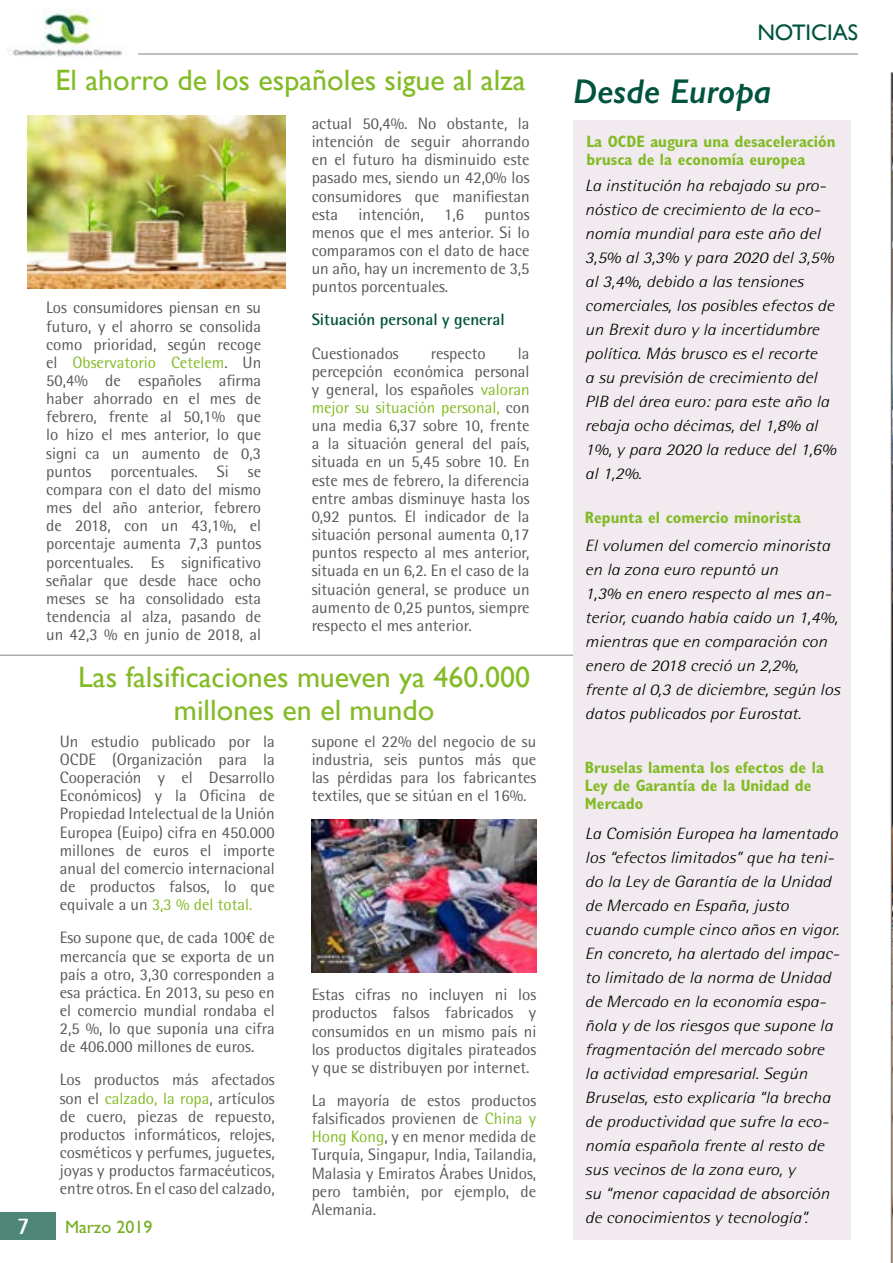
<style>
.page{position:relative;width:893px;height:1263px;background:#fff}
.page>*{position:absolute;margin:0;border:0;box-sizing:border-box;transform-origin:0 0}
.t1{font:italic 600 34.5px "Gill Sans";color:#00533d}
.t2{font:29.4px/33px "Gill Sans";color:#83bb26;text-align:center}
.t3{font:700 24px "Rotis Semi Sans Std";color:#fff}
.t4{font:22.5px "Gill Sans";color:#00533d}
.t5{font:18px "Gill Sans Std";color:#74ae21}
.t6{font:16.5px/18.1px "Rotis Semi Sans Std";color:#595959;text-align:justify}
.t7{font:700 condensed 16.5px/18.1px "Gill Sans Std";color:#83bb26}
.t8{font:700 16.5px "Rotis Semi Sans Std";color:#00533d}
.t9{font:italic 300 16.35px/24px "Rotis Semi Sans Std";color:#000;scale:1.14 1}
.s1{color:#83bb26}
</style>
<div class="page">
<div style="left:573px;top:121px;width:278px;height:1119px;background:#f1eaef"></div>
<img style="left:7px;top:9px;width:116px;height:48px">
<hr style="left:138px;top:53px;width:720px;height:2px;background:#aaa">
<div style="left:0;top:1212px;width:55px;height:27px;background:#4d8677"></div>
<svg style="left:891px;top:72px;width:2px;height:1191px;background:#726d6a"></svg>
<img style="left:27px;top:116px;width:258px;height:173px">
<hr style="left:0;top:654px;width:573px;height:2px;background:#aaa">
<img style="left:312px;top:819px;width:225px;height:153px">
<h2 class="t2" style="left:56px;top:64px;width:472px">El ahorro de los españoles sigue al alza</h2>
<p class="t6" style="left:46px;top:299px;width:216px">Los consumidores piensan en su futuro, y el ahorro se consolida como prioridad, según recoge el <span class="s1">Observatorio Cetelem</span>. Un 50,4% de españoles afirma haber ahorrado en el mes de febrero, frente al 50,1% que lo hizo el mes anterior, lo que signi ca un aumento de 0,3 puntos porcentuales. Si se compara con el dato del mismo mes del año anterior, febrero de 2018, con un 43,1%, el porcentaje aumenta 7,3 puntos porcentuales. Es significativo señalar que desde hace ocho meses se ha consolidado esta tendencia al alza, pasando de un 42,3 % en junio de 2018, al</p>
<p class="t6" style="left:312px;top:114px;width:219px">actual 50,4%. No obstante, la intención de seguir ahorrando en el futuro ha disminuido este pasado mes, siendo un 42,0% los consumidores que manifiestan esta intención, 1,6 puntos menos que el mes anterior. Si lo comparamos con el dato de hace un año, hay un incremento de 3,5 puntos porcentuales.</p>
<p class="t8" style="left:312px;top:310px;width:194px">Situación personal y general</p>
<p class="t6" style="left:312px;top:344px;width:89px">Cuestionados</p>
<p class="t6" style="left:431px;top:344px;width:57px">respecto</p>
<p class="t6" style="left:312px;top:344px;width:219px;text-indent:206px">la percepción económica personal y general, los españoles <span class="s1">valoran mejor su situación personal,</span> con una media 6,37 sobre 10, frente a la situación general del país, situada en un 5,45 sobre 10. En este mes de febrero, la diferencia entre ambas disminuye hasta los 0,92 puntos. El indicador de la situación personal aumenta 0,17 puntos respecto al mes anterior, situada en un 6,2. En el caso de la situación general, se produce un aumento de 0,25 puntos, siempre respecto el mes anterior.</p>
<h2 class="t2" style="left:78px;top:660px;width:453px">Las falsificaciones mueven ya 460.000 millones en el mundo</h2>
<p class="t6" style="left:60px;top:732px;width:216px">Un estudio publicado por la OCDE (Organización para la Cooperación y el Desarrollo Económicos) y la Oficina de Propiedad Intelectual de la Unión Europea (Euipo) cifra en 450.000 millones de euros el importe anual del comercio internacional de productos falsos, lo que equivale a un <span class="s1">3,3 % del total.</span></p>
<p class="t6" style="left:60px;top:928px;width:216px">Eso supone que, de cada 100€ de mercancía que se exporta de un país a otro, 3,30 corresponden a esa práctica. En 2013, su peso en el comercio mundial rondaba el 2,5 %, lo que suponía una cifra de 406.000 millones de euros.</p>
<p class="t6" style="left:60px;top:1070px;width:216px">Los productos más afectados son el <span class="s1">calzado, la ropa</span>, artículos de cuero, piezas de repuesto, productos informáticos, relojes, cosméticos y perfumes, juguetes, joyas y productos farmacéuticos, entre otros. En el caso del calzado,</p>
<p class="t6" style="left:312px;top:732px;width:226px">supone el 22% del negocio de su industria, seis puntos más que las pérdidas para los fabricantes textiles, que se sitúan en el 16%.</p>
<p class="t6" style="left:312px;top:985px;width:226px">Estas cifras no incluyen ni los productos falsos fabricados y consumidos en un mismo país ni los productos digitales pirateados y que se distribuyen por internet.</p>
<p class="t6" style="left:312px;top:1091px;width:226px">La mayoría de estos productos falsificados provienen de <span class="s1">China y Hong Kong</span>, y en menor medida de Turquía, Singapur, India, Tailandia, Malasia y Emiratos Árabes Unidos, pero también, por ejemplo, de Alemania.</p>
<h3 class="t3" style="left:17px;top:1211px;width:14px">7</h3>
<p class="t5" style="left:65px;top:1217px;width:89px">Marzo 2019</p>
<h3 class="t4" style="left:757px;top:19px;width:102px">NOTICIAS</h3>
<h1 class="t1" style="left:573px;top:71px;width:200px">Desde Europa</h1>
<p class="t7" style="left:586px;top:132px;width:251px">La OCDE augura una desaceleración brusca de la economía europea</p>
<p class="t9" style="left:585px;top:173px;width:222px">La institución ha rebajado su pro&shy;nóstico de crecimiento de la eco&shy;nomía mundial para este año del<br>3,5% al 3,3% y para 2020 del 3,5% al 3,4%, debido a las tensiones comerciales, los posibles efectos de un Brexit duro y la incertidumbre política. Más brusco es el recorte<br>a su previsión de crecimiento del<br>PIB del área euro: para este año la rebaja ocho décimas, del 1,8% al<br>1%, y para 2020 la reduce del 1,6% al 1,2%.</p>
<p class="t7" style="left:585px;top:508px;width:218px">Repunta el comercio minorista</p>
<p class="t9" style="left:585px;top:533px;width:225px">El volumen del comercio minorista en la zona euro repuntó un<br>1,3% en enero respecto al mes an&shy;terior, cuando había caído un 1,4%, mientras que en comparación con enero de 2018 creció un 2,2%, frente al 0,3 de diciembre, según los datos publicados por Eurostat.</p>
<p class="t7" style="left:585px;top:758px;width:241px">Bruselas lamenta los efectos de la<br>Ley de Garantía de la Unidad de<br>Mercado</p>
<p class="t9" style="left:585px;top:821px;width:225px">La Comisión Europea ha lamentado los “efectos limitados” que ha teni&shy;do la Ley de Garantía de la Unidad de Mercado en España, justo cuando cumple cinco años en vigor.<br>En concreto, ha alertado del impac&shy;to limitado de la norma de Unidad de Mercado en la economía espa&shy;ñola y de los riesgos que supone la fragmentación del mercado sobre la actividad empresarial. Según<br>Bruselas, esto explicaría “la brecha de productividad que sufre la eco&shy;nomía española frente al resto de sus vecinos de la zona euro, y<br>su “menor capacidad de absorción de conocimientos y tecnología”.</p>
</div>
